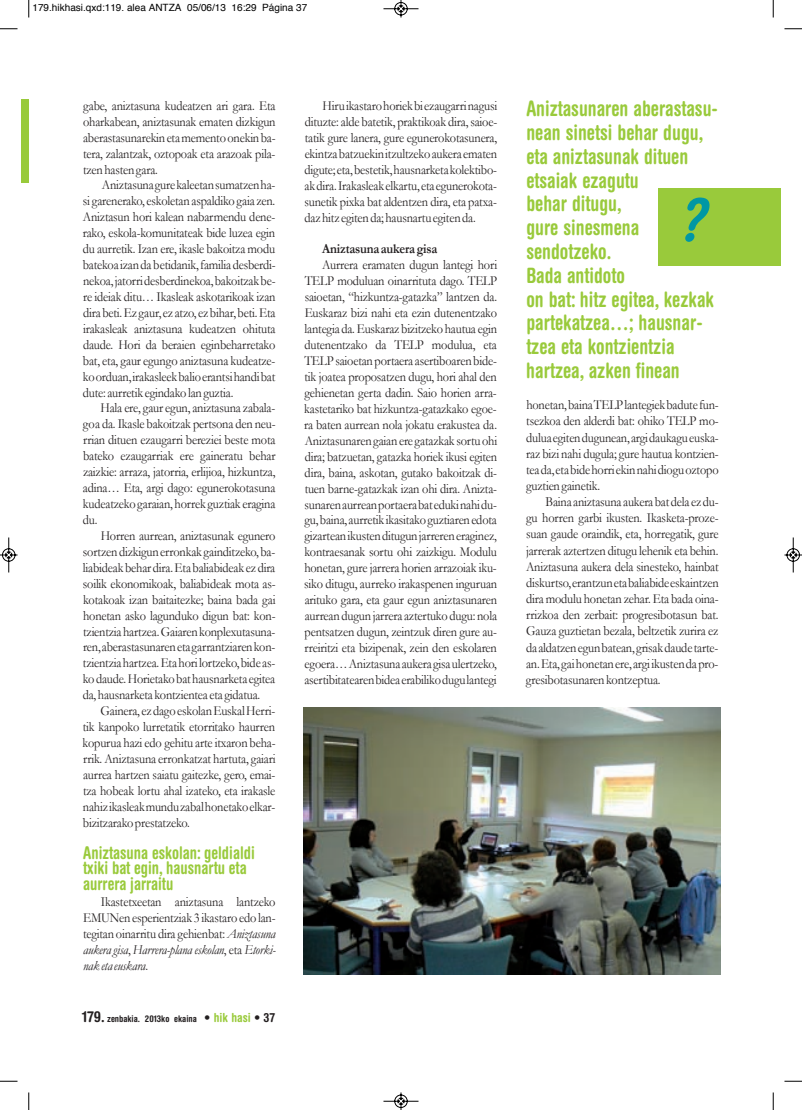
<style>
.page{position:relative;width:802px;height:1110px;background:#fff}
.page>*{position:absolute;margin:0;border:0;box-sizing:border-box;transform-origin:0 0}
.t1{font:italic 700 condensed 59.38px "Helvetica Rounded";color:#0097a4}
.t2{font:700 condensed 21.25px/23.8px "Helvetica Rounded";color:#99ca3b;scale:.9 1}
.t3{font:700 condensed 17.5px/15.9px "Helvetica Rounded";color:#99ca3b;scale:.9 1}
.t4{font:13.75px/15.9px "Garamond";letter-spacing:-.015em;color:#231f20;text-align:justify;scale:.9 1}
.t5{font:700 13.75px "Garamond";letter-spacing:-.015em;color:#231f20;scale:.9 1}
.t6{font:10px "Helvetica";color:#000}
.t7{font:700 condensed 9.25px "Helvetica Rounded";color:#231f20}
.s1{font-style:italic}
.s2{font-size:15px}
.s3{font-size:12.5px}
.s4{font-size:12.5px;color:#99ca3b}
</style>
<div class="page">
<div style="left:658px;top:188px;width:122px;height:78px;background:#99ca3b"></div>
<div style="left:22px;top:100px;width:7px;height:83px;background:#99ca3b"></div>
<img style="left:303px;top:707px;width:417px;height:268px">
<svg style="left:28px;top:0;width:2px;height:18px"></svg>
<svg style="left:0;top:28px;width:18px;height:2px"></svg>
<svg style="left:773px;top:0;width:1px;height:18px"></svg>
<svg style="left:784px;top:28px;width:18px;height:2px"></svg>
<svg style="left:28px;top:1092px;width:2px;height:18px"></svg>
<svg style="left:0;top:1081px;width:18px;height:1px"></svg>
<svg style="left:773px;top:1092px;width:1px;height:18px"></svg>
<svg style="left:784px;top:1081px;width:18px;height:1px"></svg>
<svg style="left:383px;top:0;width:36px;height:18px"></svg>
<svg style="left:383px;top:1092px;width:36px;height:18px"></svg>
<svg style="left:0;top:537px;width:18px;height:36px"></svg>
<svg style="left:784px;top:537px;width:18px;height:36px"></svg>
<p class="t6" style="left:32px;top:4px;width:276px">179.hikhasi.qxd:119. alea ANTZA 05/06/13 16:29 Página 37</p>
<p class="t4" style="left:83px;top:98px;width:215px">gabe, aniztasuna kudeatzen ari gara. Eta oharkabean, aniztasunak ematen dizkigun aberastasunarekin eta memento onekin ba&shy;tera, zalantzak, oztopoak eta arazoak pila&shy;tzen hasten gara.</p>
<p class="t4" style="left:83px;top:177px;width:216px;text-indent:19px">Aniztasuna gure kaleetan sumatzen ha&shy;si garenerako, eskoletan aspaldiko gaia zen.<br>Aniztasun hori kalean nabarmendu dene&shy;rako, eskola-komunitateak bide luzea egin du aurretik. Izan ere, ikasle bakoitza modu batekoa izan da betidanik, familia desberdi&shy;nekoa, jatorri desberdinekoa, bakoitzak be&shy;re ideiak ditu… Ikasleak askotarikoak izan dira beti. Ez gaur, ez atzo, ez bihar, beti. Eta irakasleak aniztasuna kudeatzen ohituta daude. Hori da beraien eginbeharretako bat, eta, gaur egungo aniztasuna kudeatze&shy;ko orduan, irakasleek balio erantsi handi bat dute: aurretik egindako lan guztia.</p>
<p class="t4" style="left:83px;top:400px;width:216px;text-indent:18px">Hala ere, gaur egun, aniztasuna zabala&shy;goa da. Ikasle bakoitzak pertsona den neu&shy;rrian dituen ezaugarri bereziei beste mota bateko ezaugarriak ere gaineratu behar zaizkie: arraza, jatorria, erlijioa, hizkuntza, adina… Eta, argi dago: egunerokotasuna kudeatzeko garaian, horrek guztiak eragina du.</p>
<p class="t4" style="left:83px;top:528px;width:216px;text-indent:18px">Horren aurrean, aniztasunak egunero sortzen dizkigun erronkak gainditzeko, ba&shy;liabideak behar dira. Eta baliabideak ez dira soilik ekonomikoak, baliabideak mota as&shy;kotakoak izan baitaitezke; baina bada gai honetan asko lagunduko digun bat: kon&shy;tzientzia hartzea. Gaiaren konplexutasuna&shy;ren, aberastasunaren eta garrantziaren kon&shy;tzientzia hartzea. Eta hori lortzeko, bide as&shy;ko daude. Horietako bat hausnarketa egitea da, hausnarketa kontzientea eta gidatua.</p>
<p class="t4" style="left:83px;top:703px;width:216px;text-indent:18px">Gainera, ez dago eskolan Euskal Herri&shy;tik kanpoko lurretatik etorritako haurren kopurua hazi edo gehitu arte itxaron beha&shy;rrik. Aniztasuna erronkatzat hartuta, gaiari aurrea hartzen saiatu gaitezke, gero, emai&shy;tza hobeak lortu ahal izateko, eta irakasle nahiz ikasleak mundu zabal honetako elkar&shy;bizitzarako prestatzeko.</p>
<p class="t3" style="left:83px;top:846px;width:192px">Aniztasuna eskolan: geldialdi txiki bat egin, hausnartu eta aurrera jarraitu</p>
<p class="t4" style="left:83px;top:894px;width:215px;text-indent:18px">Ikastetxeetan aniztasuna lantzeko EMUNen esperientziak 3 ikastaro edo lan&shy;tegitan oinarritu dira gehienbat: <span class="s1">Aniztasuna aukera gisa</span>, <span class="s1">Harrera-plana eskolan</span>, eta <span class="s1">Etorki&shy;nak eta euskara</span>.</p>
<p class="t7" style="left:82px;top:1015px;width:194px"><span class="s2">179.</span> zenbakia. 2013ko ekaina <span class="s3">•</span> <span class="s4">hik hasi</span> <span class="s3">• 37</span></p>
<p class="t4" style="left:304px;top:98px;width:216px;text-indent:18px">Hiru ikastaro horiek bi ezaugarri nagusi dituzte: alde batetik, praktikoak dira, saioe&shy;tatik gure lanera, gure egunerokotasunera, ekintza batzuekin itzultzeko aukera ematen digute; eta, bestetik, hausnarketa kolektibo&shy;ak dira. Irakasleak elkartu, eta egunerokota&shy;sunetik pixka bat aldentzen dira, eta patxa&shy;daz hitz egiten da; hausnartu egiten da.</p>
<p class="t5" style="left:322px;top:242px;width:129px">Aniztasuna aukera gisa</p>
<p class="t4" style="left:304px;top:257px;width:216px;text-indent:18px">Aurrera eramaten dugun lantegi hori TELP moduluan oinarrituta dago. TELP saioetan, “hizkuntza-gatazka” lantzen da.<br>Euskaraz bizi nahi eta ezin dutenentzako lantegia da. Euskaraz bizitzeko hautua egin dutenentzako da TELP modulua, eta TELP saioetan portaera asertiboaren bide&shy;tik joatea proposatzen dugu, hori ahal den gehienetan gerta dadin. Saio horien arra&shy;kastetariko bat hizkuntza-gatazkako egoe&shy;ra baten aurrean nola jokatu erakustea da.<br>Aniztasunaren gaian ere gatazkak sortu ohi dira; batzuetan, gatazka horiek ikusi egiten dira, baina, askotan, gutako bakoitzak di&shy;tuen barne-gatazkak izan ohi dira. Anizta&shy;sunaren aurrean portaera bat eduki nahi du&shy;gu, baina, aurretik ikasitako guztiaren edota gizartean ikusten ditugun jarreren eraginez, kontraesanak sortu ohi zaizkigu. Modulu honetan, gure jarrera horien arrazoiak iku&shy;siko ditugu, aurreko irakaspenen inguruan arituko gara, eta gaur egun aniztasunaren aurrean dugun jarrera aztertuko dugu: nola pentsatzen dugun, zeintzuk diren gure au&shy;rreiritzi eta bizipenak, zein den eskolaren egoera… Aniztasuna aukera gisa ulertzeko, asertibitatearen bidea erabiliko dugu lantegi</p>
<p class="t2" style="left:526px;top:99px;width:214px">Aniztasunaren aberastasu&shy;nean sinetsi behar dugu, eta aniztasunak dituen etsaiak ezagutu<br>behar ditugu,<br>gure sinesmena sendotzeko.<br>Bada antidoto<br>on bat: hitz egitea, kezkak partekatzea…; hausnar&shy;tzea eta kontzientzia hartzea, azken finean</p>
<h1 class="t1" style="left:677px;top:198px;width:30px">?</h1>
<p class="t4" style="left:526px;top:397px;width:215px">honetan, baina TELP lantegiek badute fun&shy;tsezkoa den alderdi bat: ohiko TELP mo&shy;dulua egiten dugunean, argi daukagu euska&shy;raz bizi nahi dugula; gure hautua kontzien&shy;tea da, eta bide horri ekin nahi diogu oztopo guztien gainetik.</p>
<p class="t4" style="left:526px;top:494px;width:216px;text-indent:20px">Baina aniztasuna aukera bat dela ez du&shy;gu horren garbi ikusten. Ikasketa-proze&shy;suan gaude oraindik, eta, horregatik, gure jarrerak aztertzen ditugu lehenik eta behin.<br>Aniztasuna aukera dela sinesteko, hainbat diskurtso, erantzun eta baliabide eskaintzen dira modulu honetan zehar. Eta bada oina&shy;rrizkoa den zerbait: progresibotasun bat.<br>Gauza guztietan bezala, beltzetik zurira ez da aldatzen egun batean, grisak daude tarte&shy;an. Eta, gai honetan ere, argi ikusten da pro&shy;gresibotasunaren kontzeptua.</p>
</div>
